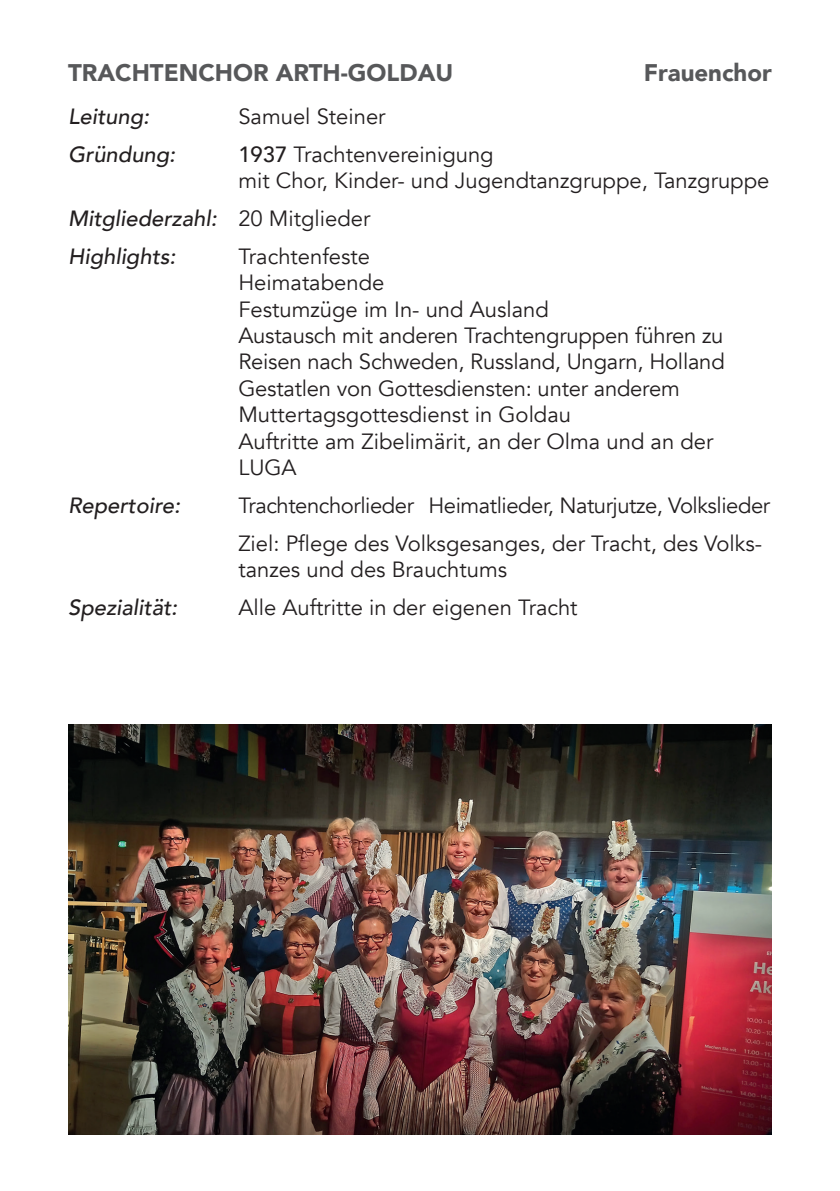
<style>
.page{position:relative;width:840px;height:1191px;background:#fff}
.page>*{position:absolute;margin:0;border:0;box-sizing:border-box;transform-origin:0 0}
.t1{font:900 24px "Avenir";color:#57585a}
.t2{font:22px/26.4px "Avenir";color:#231f20}
.t3{font:22px/37.8px "Avenir";letter-spacing:-.02em;color:#231f20}
.t4{font:italic 500 22px/37.8px "Avenir";color:#231f20}
.s1{font-weight:500}
.s2{font-weight:400;font-style:normal}
</style>
<div class="page">
<img style="left:68px;top:724px;width:703px;height:410px">
<p class="t1" style="left:68px;top:52px;width:386px">TRACHTENCHOR ARTH-GOLDAU</p>
<p class="t1" style="left:643px;top:52px;width:129px">Frauenchor</p>
<p class="t4" style="left:68px;top:98px;width:83px">Leitung:</p>
<p class="t2" style="left:238px;top:104px;width:149px">Samuel Steiner</p>
<p class="t4" style="left:68px;top:136px;width:109px">Gründung:</p>
<p class="t2" style="left:238px;top:141px;width:532px"><span class="s1">1937</span> Trachtenvereinigung<br>mit Chor, Kinder- und Jugendtanzgruppe, Tanzgruppe</p>
<p class="t4" style="left:68px;top:200px;width:304px">Mitgliederzahl: <span class="s2">20 Mitglieder<br></span>Highlights:</p>
<p class="t2" style="left:238px;top:243px;width:487px">Trachtenfeste<br>Heimatabende<br>Festumzüge im In- und Ausland<br>Austausch mit anderen Trachtengruppen führen zu<br>Reisen nach Schweden, Russland, Ungarn, Holland<br>Gestatlen von Gottesdiensten: unter anderem<br>Muttertagsgottesdienst in Goldau<br>Auftritte am Zibelimärit, an der Olma und an der<br>LUGA</p>
<p class="t4" style="left:68px;top:486px;width:114px">Repertoire:</p>
<p class="t3" style="left:238px;top:487px;width:533px">Trachtenchorlieder Heimatlieder, Naturjutze, Volkslieder<br>Ziel: Pflege des Volksgesanges, der Tracht, des Volks-</p>
<p class="t2" style="left:238px;top:556px;width:270px">tanzes und des Brauchtums</p>
<p class="t4" style="left:68px;top:588px;width:111px">Spezialität:</p>
<p class="t2" style="left:238px;top:594px;width:340px">Alle Auftritte in der eigenen Tracht</p>
</div>
